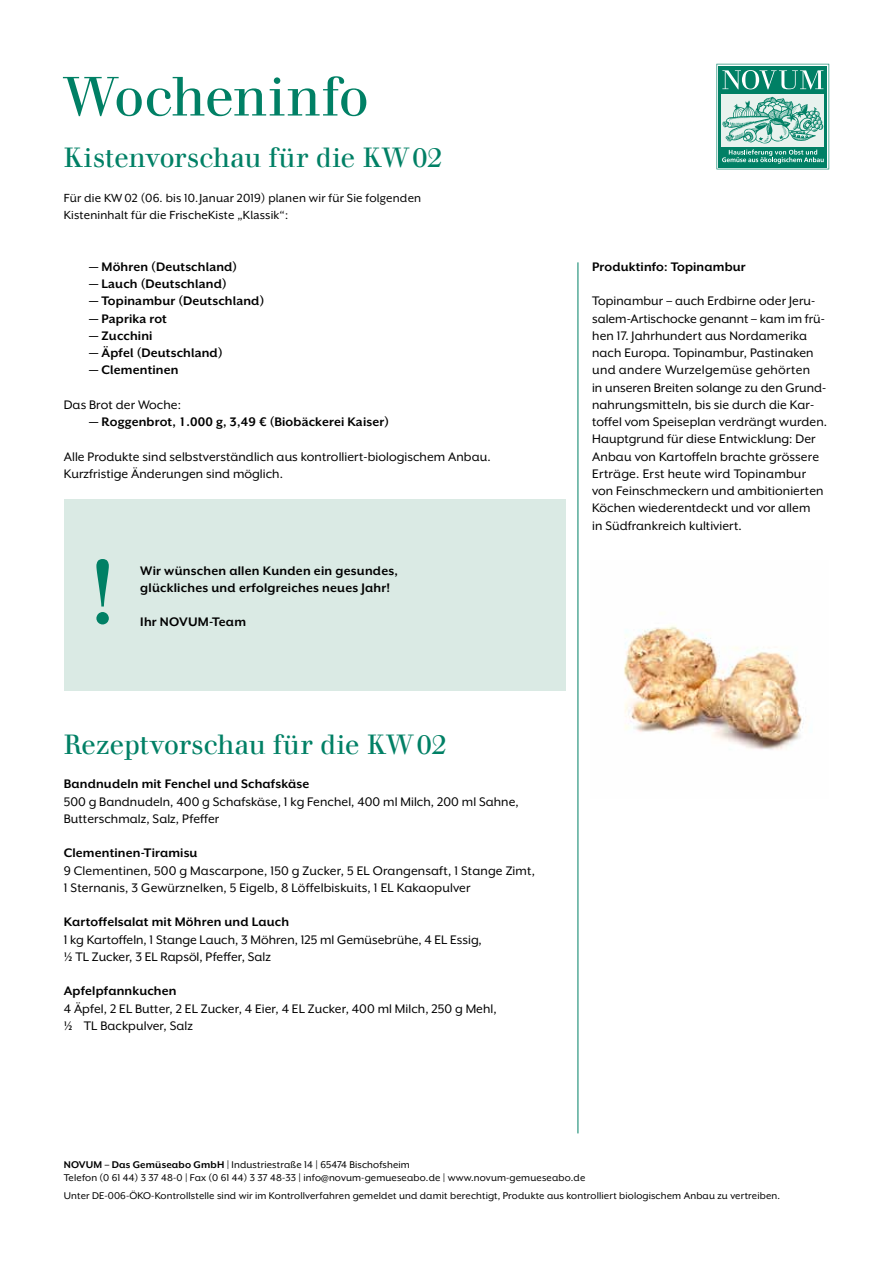
<style>
.page{position:relative;width:893px;height:1263px;background:#fff}
.page>*{position:absolute;margin:0;border:0;box-sizing:border-box;transform-origin:0 0}
.t1{font:90px "Walbaum Com";color:#008065}
.t2{font:54px "Walbaum Com";letter-spacing:-.015em;color:#008065}
.t3{font:27px "Walbaum Com";color:#008065}
.t4{font:14.25px/17.2px "Mr Eaves XL San OT";letter-spacing:.005em;color:#000}
.t5{font:700 14.25px/17.2px "Mr Eaves XL San OT";letter-spacing:.01em;color:#000}
.t6{font:13.5px/17.2px "Mr Eaves XL San OT";letter-spacing:.01em;color:#000}
.t7{font:11.25px/13.5px "Mr Eaves XL San OT";letter-spacing:.01em;color:#000}
.s1{font-weight:700}
</style>
<div class="page">
<svg style="left:716px;top:64px;width:113px;height:105px;background:#6db5a5"></svg>
<div style="left:64px;top:499px;width:502px;height:192px;background:#daeae4"></div>
<hr style="left:578px;top:262px;width:1px;height:871px;background:#008065">
<img style="left:624px;top:625px;width:180px;height:125px">
<h2 class="t2" style="left:64px;top:64px;width:307px">Wocheninfo</h2>
<h3 class="t3" style="left:64px;top:142px;width:380px">Kistenvorschau für die KW02</h3>
<p class="t6" style="left:64px;top:189px;width:359px">Für die KW 02 (06. bis 10. Januar 2019) planen wir für Sie folgenden<br>Kisteninhalt für die FrischeKiste „Klassik“:</p>
<p class="t5" style="left:89px;top:258px;width:149px">— Möhren (Deutschland)</p>
<p class="t5" style="left:89px;top:275px;width:139px">— Lauch (Deutschland)</p>
<p class="t5" style="left:89px;top:292px;width:177px">— Topinambur (Deutschland)</p>
<p class="t5" style="left:89px;top:310px;width:79px">— Paprika rot</p>
<p class="t5" style="left:89px;top:327px;width:65px">— Zucchini</p>
<p class="t5" style="left:89px;top:344px;width:135px">— Äpfel (Deutschland)</p>
<p class="t5" style="left:89px;top:361px;width:91px">— Clementinen</p>
<p class="t4" style="left:64px;top:396px;width:119px">Das Brot der Woche:</p>
<p class="t5" style="left:89px;top:413px;width:301px">— Roggenbrot, 1.000 g, 3,49 € (Biobäckerei Kaiser)</p>
<p class="t4" style="left:64px;top:448px;width:428px">Alle Produkte sind selbstverständlich aus kontrolliert-biologischem Anbau.<br>Kurzfristige Änderungen sind möglich.</p>
<h1 class="t1" style="left:89px;top:538px;width:28px">!</h1>
<p class="t5" style="left:140px;top:562px;width:259px">Wir wünschen allen Kunden ein gesundes, glückliches und erfolgreiches neues Jahr!</p>
<p class="t5" style="left:140px;top:613px;width:107px">Ihr NOVUM-Team</p>
<h3 class="t3" style="left:64px;top:728px;width:385px">Rezeptvorschau für die KW02</h3>
<p class="t5" style="left:64px;top:775px;width:247px">Bandnudeln mit Fenchel und Schafskäse</p>
<p class="t4" style="left:64px;top:793px;width:457px">500 g Bandnudeln, 400 g Schafskäse, 1 kg Fenchel, 400 ml Milch, 200 ml Sahne,<br>Butterschmalz, Salz, Pfeffer</p>
<p class="t5" style="left:64px;top:844px;width:135px">Clementinen-Tiramisu</p>
<p class="t4" style="left:64px;top:862px;width:473px">9 Clementinen, 500 g Mascarpone, 150 g Zucker, 5 EL Orangensaft, 1 Stange Zimt,<br>1 Sternanis, 3 Gewürznelken, 5 Eigelb, 8 Löffelbiskuits, 1 EL Kakaopulver</p>
<p class="t5" style="left:64px;top:913px;width:227px">Kartoffelsalat mit Möhren und Lauch</p>
<p class="t4" style="left:64px;top:931px;width:420px">1 kg Kartoffeln, 1 Stange Lauch, 3 Möhren, 125 ml Gemüsebrühe, 4 EL Essig, ½ TL Zucker, 3 EL Rapsöl, Pfeffer, Salz</p>
<p class="t5" style="left:64px;top:982px;width:114px">Apfelpfannkuchen</p>
<p class="t4" style="left:64px;top:1000px;width:434px">4 Äpfel, 2 EL Butter, 2 EL Zucker, 4 Eier, 4 EL Zucker, 400 ml Milch, 250 g Mehl, ½ TL Backpulver, Salz</p>
<p class="t5" style="left:592px;top:258px;width:155px">Produktinfo: Topinambur</p>
<p class="t4" style="left:592px;top:292px;width:237px">Topinambur – auch Erdbirne oder Jeru&shy;salem-Artischocke genannt – kam im frü&shy;hen 17. Jahrhundert aus Nordamerika nach Europa. Topinambur, Pastinaken und andere Wurzelgemüse gehörten<br>in unseren Breiten solange zu den Grund&shy;nahrungsmitteln, bis sie durch die Kar&shy;toffel vom Speiseplan verdrängt wurden.<br>Hauptgrund für diese Entwicklung: Der Anbau von Kartoffeln brachte grössere Erträge. Erst heute wird Topinambur von Feinschmeckern und ambitionierten Köchen wiederentdeckt und vor allem<br>in Südfrankreich kultiviert.</p>
<p class="t7" style="left:64px;top:1158px;width:523px"><span class="s1">NOVUM – Das Gemüseabo GmbH</span> | Industriestraße 14 | 65474 Bischofsheim<br>Telefon (0 61 44) 3 37 48-0 | Fax (0 61 44) 3 37 48-33 | info@novum-gemueseabo.de | www.novum-gemueseabo.de</p>
<p class="t7" style="left:64px;top:1189px;width:718px">Unter DE-006-ÖKO-Kontrollstelle sind wir im Kontrollverfahren gemeldet und damit berechtigt, Produkte aus kontrolliert biologischem Anbau zu vertreiben.</p>
</div>
